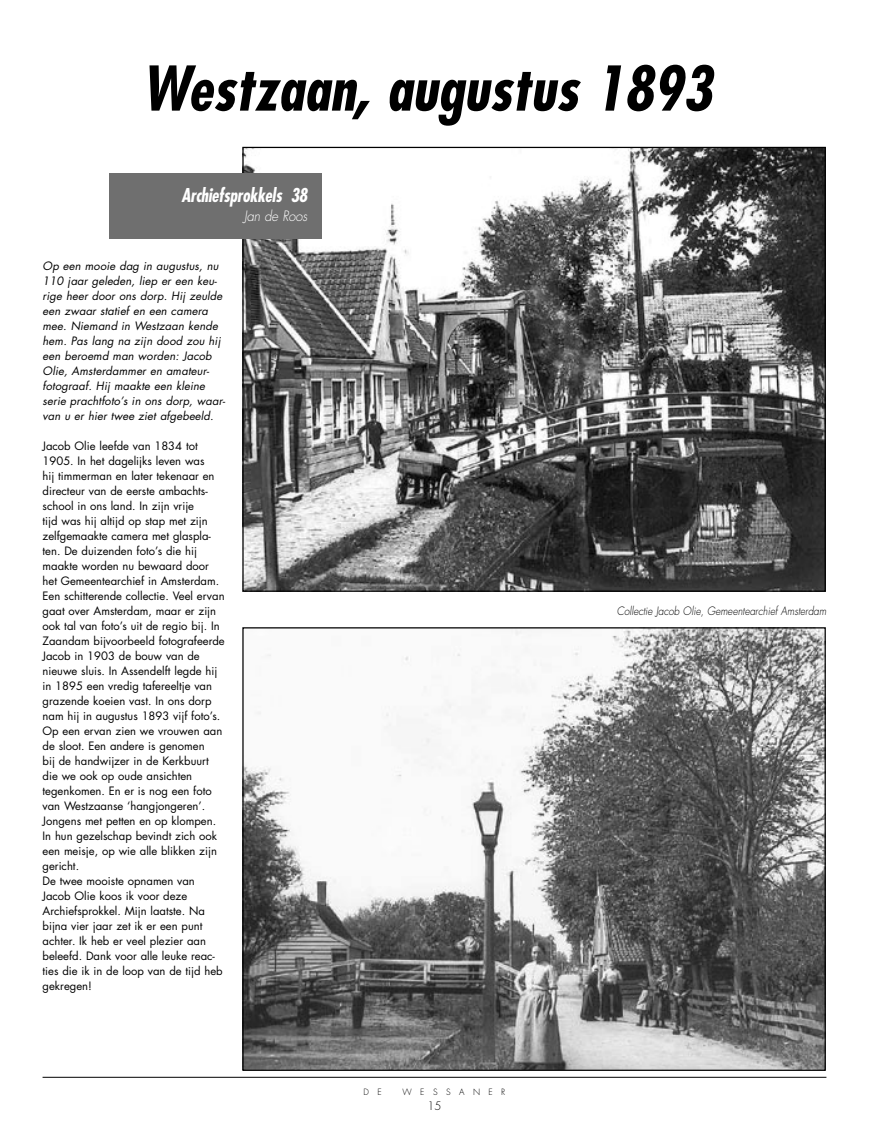
<style>
.page{position:relative;width:869px;height:1134px;background:#fff}
.page>*{position:absolute;margin:0;border:0;box-sizing:border-box;transform-origin:0 0}
.kop_groot{font:italic 700 condensed 60px "Futura Std";color:#000}
.Kop_extra_klein{font:italic 700 condensed 18.62px "Futura Std";letter-spacing:-.01em;color:#fff;scale:.93 1}
.Kop_extra_klein-2{font:italic 300 13.88px "Futura Std";letter-spacing:-.01em;color:#fff;scale:.93 1}
.Normaal{font:11.25px/15px "Futura Std";color:#000}
.inleiding{font:italic 11.25px/15px "Futura Std";letter-spacing:.01em;color:#000}
.foto-onderschrift{font:italic 300 11.25px "Futura Std";color:#000;scale:.88 1}
.Normaal-2{font:300 11.25px "Futura Std";color:#000}
.Normaal-3{font:300 8.5px "Futura Std";letter-spacing:1em;color:#000}
</style>
<div class="page">
<hr style="left:43px;top:1077px;width:783px;height:1px;background:#000">
<img style="left:244px;top:149px;width:579px;height:441px">
<div style="left:109px;top:173px;width:213px;height:66px;background:#6f6f6f"></div>
<img style="left:244px;top:629px;width:579px;height:440px">
<p class="kop_groot" style="left:142px;top:51px;width:571px">Westzaan, augustus 1893</p>
<p class="Kop_extra_klein" style="left:181px;top:184px;width:137px">Archiefsprokkels 38</p>
<p class="Kop_extra_klein-2" style="left:244px;top:207px;width:70px">Jan de Roos</p>
<p class="inleiding" style="left:43px;top:259px;width:184px">Op een mooie dag in augustus, nu<br>110 jaar geleden, liep er een keu&shy;rige heer door ons dorp. Hij zeulde een zwaar statief en een camera mee. Niemand in Westzaan kende hem. Pas lang na zijn dood zou hij een beroemd man worden: Jacob<br>Olie, Amsterdammer en amateur&shy;fotograaf. Hij maakte een kleine serie prachtfoto’s in ons dorp, waar&shy;van u er hier twee ziet afgebeeld.</p>
<p class="Normaal" style="left:43px;top:438px;width:184px">Jacob Olie leefde van 1834 tot<br>1905. In het dagelijks leven was<br>hij timmerman en later tekenaar en directeur van de eerste ambachts&shy;school in ons land. In zijn vrije<br>tijd was hij altijd op stap met zijn zelfgemaakte camera met glaspla&shy;ten. De duizenden foto’s die hij maakte worden nu bewaard door het Gemeentearchief in Amsterdam.<br>Een schitterende collectie. Veel ervan gaat over Amsterdam, maar er zijn ook tal van foto’s uit de regio bij. In<br>Zaandam bijvoorbeeld fotografeerde<br>Jacob in 1903 de bouw van de nieuwe sluis. In Assendelft legde hij in 1895 een vredig tafereeltje van grazende koeien vast. In ons dorp nam hij in augustus 1893 vijf foto’s.<br>Op een ervan zien we vrouwen aan de sloot. Een andere is genomen<br>bij de handwijzer in de Kerkbuurt die we ook op oude ansichten tegenkomen. En er is nog een foto van Westzaanse ‘hangjongeren’.<br>Jongens met petten en op klompen.<br>In hun gezelschap bevindt zich ook een meisje, op wie alle blikken zijn gericht.</p>
<p class="Normaal" style="left:43px;top:873px;width:182px">De twee mooiste opnamen van<br>Jacob Olie koos ik voor deze<br>Archiefsprokkel. Mijn laatste. Na bijna vier jaar zet ik er een punt achter. Ik heb er veel plezier aan beleefd. Dank voor alle leuke reac&shy;ties die ik in de loop van de tijd heb gekregen!</p>
<p class="Normaal-3" style="left:363px;top:1087px;width:20px">D E</p>
<p class="Normaal-3" style="left:402px;top:1087px;width:104px">WESSANER</p>
<p class="Normaal-2" style="left:427px;top:1099px;width:15px">15</p>
<p class="foto-onderschrift" style="left:616px;top:604px;width:239px">Collectie Jacob Olie, Gemeentearchief Amsterdam</p>
</div>
